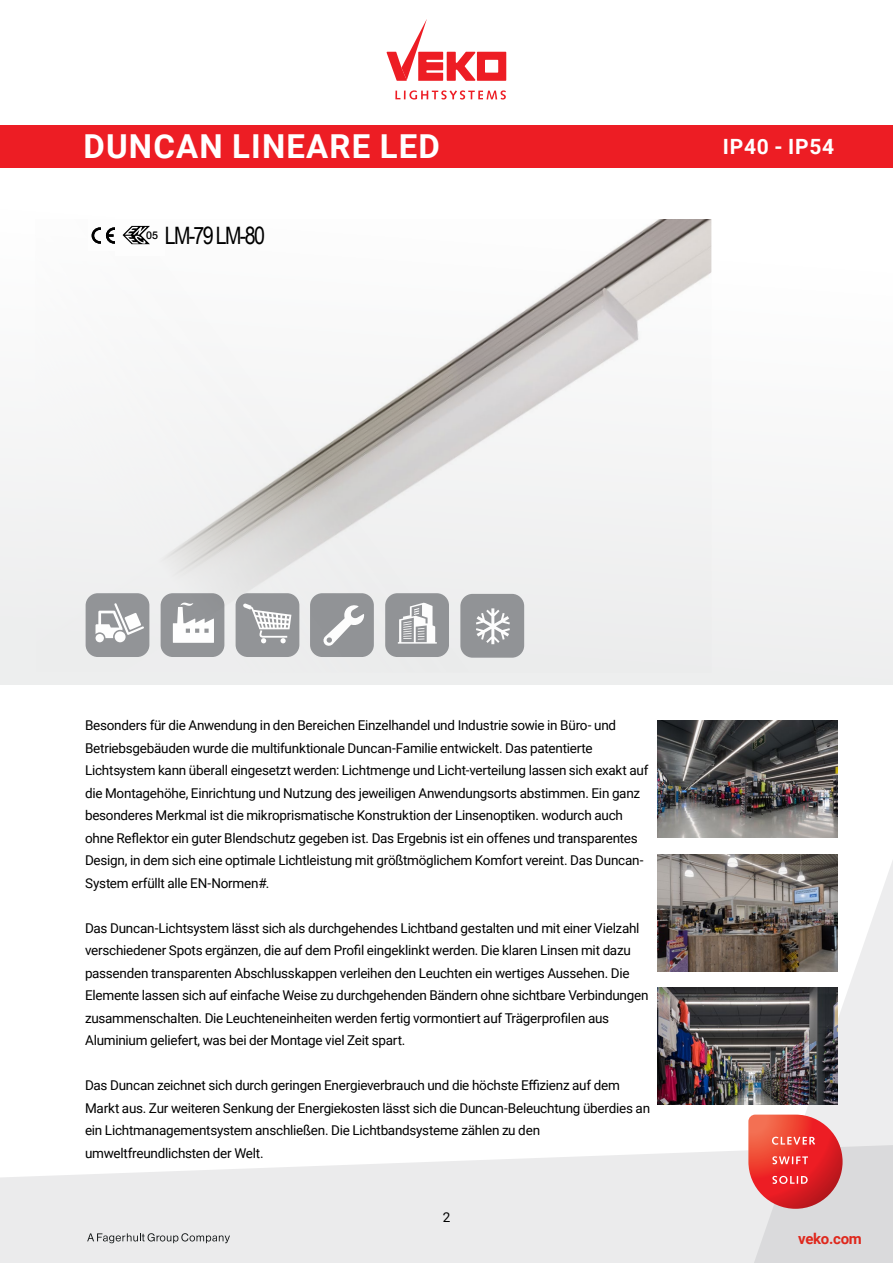
<style>
.page{position:relative;width:893px;height:1263px;background:#fff}
.page>*{position:absolute;margin:0;border:0;box-sizing:border-box;transform-origin:0 0}
.t1{font:700 33px "Roboto";letter-spacing:.035em;color:#fff}
.t2{font:24px "Arial Narrow";letter-spacing:-.07em;color:#000}
.t3{font:700 21px "Roboto";letter-spacing:.035em;color:#fff}
.t4{font:700 15px "Roboto";letter-spacing:-.02em;color:#df271c}
.t5{font:13.5px/22.5px "Roboto";letter-spacing:-.02em;color:#000}
.t6{font:500 10.65px "Helvetica Neue";color:#000}
</style>
<div class="page">
<svg style="left:0;top:1150px;width:748px;height:113px;background:#ededee"></svg>
<svg style="left:748px;top:860px;width:145px;height:403px"></svg>
<svg style="left:395px;top:90px;width:111px;height:10px"></svg>
<svg style="left:386px;top:19px;width:120px;height:62px"></svg>
<svg style="left:748px;top:1114px;width:94px;height:95px;background:#e65653"></svg>
<svg style="left:87px;top:1233px;width:143px;height:10px"></svg>
<div style="left:0;top:125px;width:893px;height:43px;background:#ed1d24"></div>
<div style="left:0;top:162px;width:893px;height:523px;background:linear-gradient(to bottom,#fffafa,#eef1f2)"></div>
<img style="left:657px;top:721px;width:181px;height:117px">
<img style="left:657px;top:854px;width:181px;height:117px">
<img style="left:657px;top:987px;width:181px;height:117px">
<div style="left:115px;top:213px;width:50px;height:43px;background:#fff"></div>
<img style="left:35px;top:219px;width:676px;height:454px">
<h1 class="t1" style="left:83px;top:123px;width:358px">DUNCAN LINEARE LED</h1>
<p class="t6" style="left:146px;top:226px;width:13px">05</p>
<h2 class="t2" style="left:165px;top:218px;width:102px">LM-79 LM-80</h2>
<h3 class="t3" style="left:723px;top:132px;width:113px">IP40 - IP54</h3>
<p class="t5" style="left:85px;top:714px;width:565px">Besonders für die Anwendung in den Bereichen Einzelhandel und Industrie sowie in Büro- und Betriebsgebäuden wurde die multifunktionale Duncan-Familie entwickelt. Das patentierte Lichtsystem kann überall eingesetzt werden: Lichtmenge und Licht-verteilung lassen sich exakt auf die Montagehöhe, Einrichtung und Nutzung des jeweiligen Anwendungsorts abstimmen. Ein ganz besonderes Merkmal ist die mikroprismatische Konstruktion der Linsenoptiken. wodurch auch ohne Reflektor ein guter Blendschutz gegeben ist. Das Ergebnis ist ein offenes und transparentes Design, in dem sich eine optimale Lichtleistung mit größtmöglichem Komfort vereint. Das Duncan-System erfüllt alle EN-Normen#.</p>
<p class="t5" style="left:85px;top:916px;width:565px">Das Duncan-Lichtsystem lässt sich als durchgehendes Lichtband gestalten und mit einer Vielzahl verschiedener Spots ergänzen, die auf dem Profil eingeklinkt werden. Die klaren Linsen mit dazu passenden transparenten Abschlusskappen verleihen den Leuchten ein wertiges Aussehen. Die Elemente lassen sich auf einfache Weise zu durchgehenden Bändern ohne sichtbare Verbindungen zusammenschalten. Die Leuchteneinheiten werden fertig vormontiert auf Trägerprofilen aus Aluminium geliefert, was bei der Montage viel Zeit spart.</p>
<p class="t5" style="left:85px;top:1074px;width:567px">Das Duncan zeichnet sich durch geringen Energieverbrauch und die höchste Effizienz auf dem Markt aus. Zur weiteren Senkung der Energiekosten lässt sich die Duncan-Beleuchtung überdies an ein Lichtmanagementsystem anschließen. Die Lichtbandsysteme zählen zu den umweltfreundlichsten der Welt.</p>
<p class="t5" style="left:443px;top:1205px;width:9px">2</p>
<p class="t4" style="left:798px;top:1228px;width:65px">veko.com</p>
</div>
